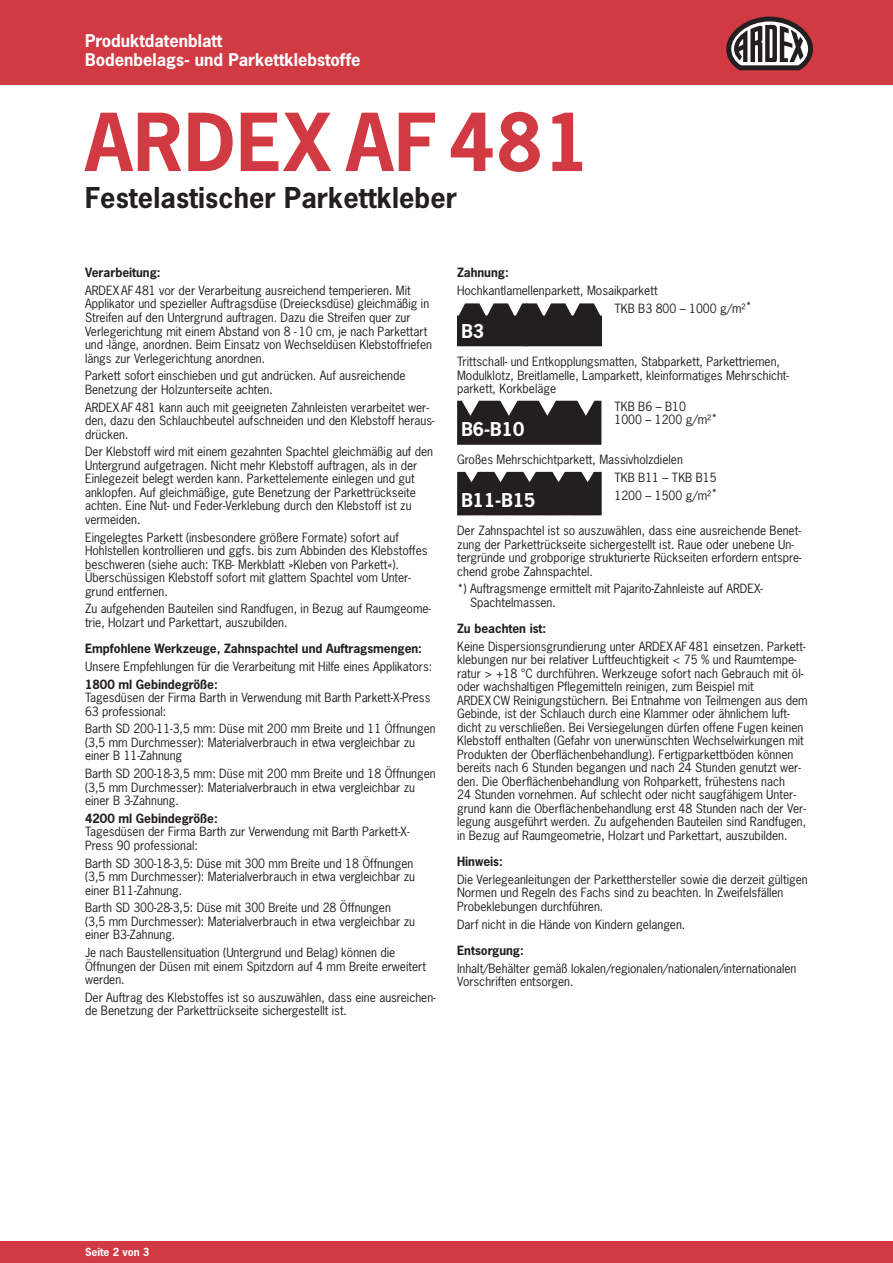
<style>
.page{position:relative;width:893px;height:1263px;background:#fff}
.page>*{position:absolute;margin:0;border:0;box-sizing:border-box;transform-origin:0 0}
.t1{font:700 75px "News Gothic Std";letter-spacing:.015em;color:#d13a42}
.t2{font:700 27px "News Gothic Std";letter-spacing:.005em;color:#231f20}
.t3{font:700 18px "News Gothic Std";color:#fff}
.t4{font:700 16.5px/19.5px "News Gothic Std";color:#fff}
.t5{font:12px/13.5px "News Gothic Std";color:#231f20}
.t6{font:700 12px "News Gothic Std";color:#231f20}
.t7{font:700 10.5px "News Gothic Std";color:#fff}
</style>
<div class="page">
<div style="left:0;top:0;width:893px;height:85px;background:#d13a42"></div>
<div style="left:0;top:1242px;width:893px;height:21px;background:#d13a42"></div>
<svg style="left:457px;top:303px;width:145px;height:43px;background:#363334"></svg>
<svg style="left:457px;top:401px;width:144px;height:44px;background:#353132"></svg>
<svg style="left:457px;top:472px;width:145px;height:43px;background:#2e2a2b"></svg>
<svg style="left:726px;top:17px;width:87px;height:53px"></svg>
<h3 class="t4" style="left:85px;top:31px;width:277px">Produktdatenblatt<br>Bodenbelags- und Parkettklebstoffe</h3>
<h1 class="t1" style="left:85px;top:93px;width:507px">ARDEX AF481</h1>
<h2 class="t2" style="left:85px;top:180px;width:373px">Festelastischer Parkettkleber</h2>
<p class="t6" style="left:85px;top:265px;width:77px">Verarbeitung:</p>
<p class="t5" style="left:85px;top:284px;width:348px">ARDEX AF481 vor der Verarbeitung ausreichend temperieren. Mit Applikator und spezieller Auftragsdüse (Dreiecksdüse) gleichmäßig in Streifen auf den Untergrund auftragen. Dazu die Streifen quer zur Verlegerichtung mit einem Abstand von 8 - 10 cm, je nach Parkettart und -länge, anordnen. Beim Einsatz von Wechseldüsen Klebstoffriefen längs zur Verlegerichtung anordnen.</p>
<p class="t5" style="left:85px;top:369px;width:322px">Parkett sofort einschieben und gut andrücken. Auf ausreichende<br>Benetzung der Holzunterseite achten.</p>
<p class="t5" style="left:85px;top:400px;width:351px">ARDEX AF481 kann auch mit geeigneten Zahnleisten verarbeitet wer&shy;den, dazu den Schlauchbeutel aufschneiden und den Klebstoff heraus&shy;drücken.</p>
<p class="t5" style="left:85px;top:445px;width:349px">Der Klebstoff wird mit einem gezahnten Spachtel gleichmäßig auf den Untergrund aufgetragen. Nicht mehr Klebstoff auftragen, als in der Einlegezeit belegt werden kann. Parkettelemente einlegen und gut anklopfen. Auf gleichmäßige, gute Benetzung der Parkettrückseite achten. Eine Nut- und Feder-Verklebung durch den Klebstoff ist zu vermeiden.</p>
<p class="t5" style="left:85px;top:530px;width:344px">Eingelegtes Parkett (insbesondere größere Formate) sofort auf Hohlstellen kontrollieren und ggfs. bis zum Abbinden des Klebstoffes beschweren (siehe auch: TKB- Merkblatt »Kleben von Parkett«).<br>Überschüssigen Klebstoff sofort mit glattem Spachtel vom Unter&shy;grund entfernen.</p>
<p class="t5" style="left:85px;top:602px;width:348px">Zu aufgehenden Bauteilen sind Randfugen, in Bezug auf Raumgeome&shy;trie, Holzart und Parkettart, auszubilden.</p>
<p class="t6" style="left:85px;top:640px;width:338px">Empfohlene Werkzeuge, Zahnspachtel und Auftragsmengen:</p>
<p class="t5" style="left:85px;top:659px;width:349px">Unsere Empfehlungen für die Verarbeitung mit Hilfe eines Applikators:</p>
<p class="t6" style="left:85px;top:676px;width:134px">1800 ml Gebindegröße:</p>
<p class="t5" style="left:85px;top:691px;width:347px">Tagesdüsen der Firma Barth in Verwendung mit Barth Parkett-X-Press<br>63 professional:</p>
<p class="t5" style="left:85px;top:722px;width:352px">Barth SD 200-11-3,5 mm: Düse mit 200 mm Breite und 11 Öffnungen (3,5 mm Durchmesser): Materialverbrauch in etwa vergleichbar zu einer B 11-Zahnung</p>
<p class="t5" style="left:85px;top:767px;width:352px">Barth SD 200-18-3,5 mm: Düse mit 200 mm Breite und 18 Öffnungen (3,5 mm Durchmesser): Materialverbrauch in etwa vergleichbar zu einer B 3-Zahnung.</p>
<p class="t6" style="left:85px;top:810px;width:134px">4200 ml Gebindegröße:</p>
<p class="t5" style="left:85px;top:825px;width:326px">Tagesdüsen der Firma Barth zur Verwendung mit Barth Parkett-X-<br>Press 90 professional:</p>
<p class="t5" style="left:85px;top:856px;width:332px">Barth SD 300-18-3,5: Düse mit 300 mm Breite und 18 Öffnungen (3,5 mm Durchmesser): Materialverbrauch in etwa vergleichbar zu einer B11-Zahnung.</p>
<p class="t5" style="left:85px;top:901px;width:332px">Barth SD 300-28-3,5: Düse mit 300 Breite und 28 Öffnungen<br>(3,5 mm Durchmesser): Materialverbrauch in etwa vergleichbar zu einer B3-Zahnung.</p>
<p class="t5" style="left:85px;top:946px;width:343px">Je nach Baustellensituation (Untergrund und Belag) können die<br>Öffnungen der Düsen mit einem Spitzdorn auf 4 mm Breite erweitert werden.</p>
<p class="t5" style="left:85px;top:990px;width:352px">Der Auftrag des Klebstoffes ist so auszuwählen, dass eine ausreichen&shy;de Benetzung der Parkettrückseite sichergestellt ist.</p>
<p class="t6" style="left:457px;top:265px;width:53px">Zahnung:</p>
<p class="t5" style="left:457px;top:284px;width:202px">Hochkantlamellenparkett, Mosaikparkett</p>
<h3 class="t3" style="left:461px;top:320px;width:24px">B3</h3>
<p class="t5" style="left:614px;top:301px;width:139px">TKB B3 800 – 1000 g/m²*</p>
<p class="t5" style="left:457px;top:355px;width:333px">Trittschall- und Entkopplungsmatten, Stabparkett, Parkettriemen,<br>Modulklotz, Breitlamelle, Lamparkett, kleinformatiges Mehrschicht&shy;parkett, Korkbeläge</p>
<h3 class="t3" style="left:461px;top:418px;width:64px">B6-B10</h3>
<p class="t5" style="left:614px;top:399px;width:105px">TKB B6 – B10<br>1000 – 1200 g/m²*</p>
<p class="t5" style="left:457px;top:453px;width:227px">Großes Mehrschichtparkett, Massivholzdielen</p>
<h3 class="t3" style="left:461px;top:489px;width:75px">B11-B15</h3>
<p class="t5" style="left:614px;top:468px;width:105px;line-height:17.7px">TKB B11 – TKB B15<br>1200 – 1500 g/m²*</p>
<p class="t5" style="left:457px;top:524px;width:346px">Der Zahnspachtel ist so auszuwählen, dass eine ausreichende Benet&shy;zung der Parkettrückseite sichergestellt ist. Raue oder unebene Un&shy;tergründe und grobporige strukturierte Rückseiten erfordern entspre&shy;chend grobe Zahnspachtel.</p>
<p class="t5" style="left:470px;top:582px;width:294px;text-indent:-13px">*) Auftragsmenge ermittelt mit Pajarito-Zahnleiste auf ARDEX-<br>Spachtelmassen.</p>
<p class="t6" style="left:457px;top:621px;width:91px">Zu beachten ist:</p>
<p class="t5" style="left:457px;top:639px;width:352px">Keine Dispersionsgrundierung unter ARDEX AF481 einsetzen. Parkett&shy;klebungen nur bei relativer Luftfeuchtigkeit &lt; 75 % und Raumtempe&shy;ratur &gt; +18 °C durchführen. Werkzeuge sofort nach Gebrauch mit öl&shy;oder wachshaltigen Pflegemitteln reinigen, zum Beispiel mit<br>ARDEX CW Reinigungstüchern. Bei Entnahme von Teilmengen aus dem Gebinde, ist der Schlauch durch eine Klammer oder ähnlichem luft&shy;dicht zu verschließen. Bei Versiegelungen dürfen offene Fugen keinen Klebstoff enthalten (Gefahr von unerwünschten Wechselwirkungen mit Produkten der Oberflächenbehandlung). Fertigparkettböden können bereits nach 6 Stunden begangen und nach 24 Stunden genutzt wer&shy;den. Die Oberflächenbehandlung von Rohparkett, frühestens nach<br>24 Stunden vornehmen. Auf schlecht oder nicht saugfähigem Unter&shy;grund kann die Oberflächenbehandlung erst 48 Stunden nach der Ver&shy;legung ausgeführt werden. Zu aufgehenden Bauteilen sind Randfugen, in Bezug auf Raumgeometrie, Holzart und Parkettart, auszubilden.</p>
<p class="t6" style="left:457px;top:854px;width:47px">Hinweis:</p>
<p class="t5" style="left:457px;top:872px;width:352px">Die Verlegeanleitungen der Parketthersteller sowie die derzeit gültigen<br>Normen und Regeln des Fachs sind zu beachten. In Zweifelsfällen<br>Probeklebungen durchführen.</p>
<p class="t5" style="left:457px;top:917px;width:230px">Darf nicht in die Hände von Kindern gelangen.</p>
<p class="t6" style="left:457px;top:942px;width:68px">Entsorgung:</p>
<p class="t5" style="left:457px;top:961px;width:341px">Inhalt/Behälter gemäß lokalen/regionalen/nationalen/internationalen<br>Vorschriften entsorgen.</p>
<p class="t7" style="left:85px;top:1245px;width:66px">Seite 2 von 3</p>
</div>
